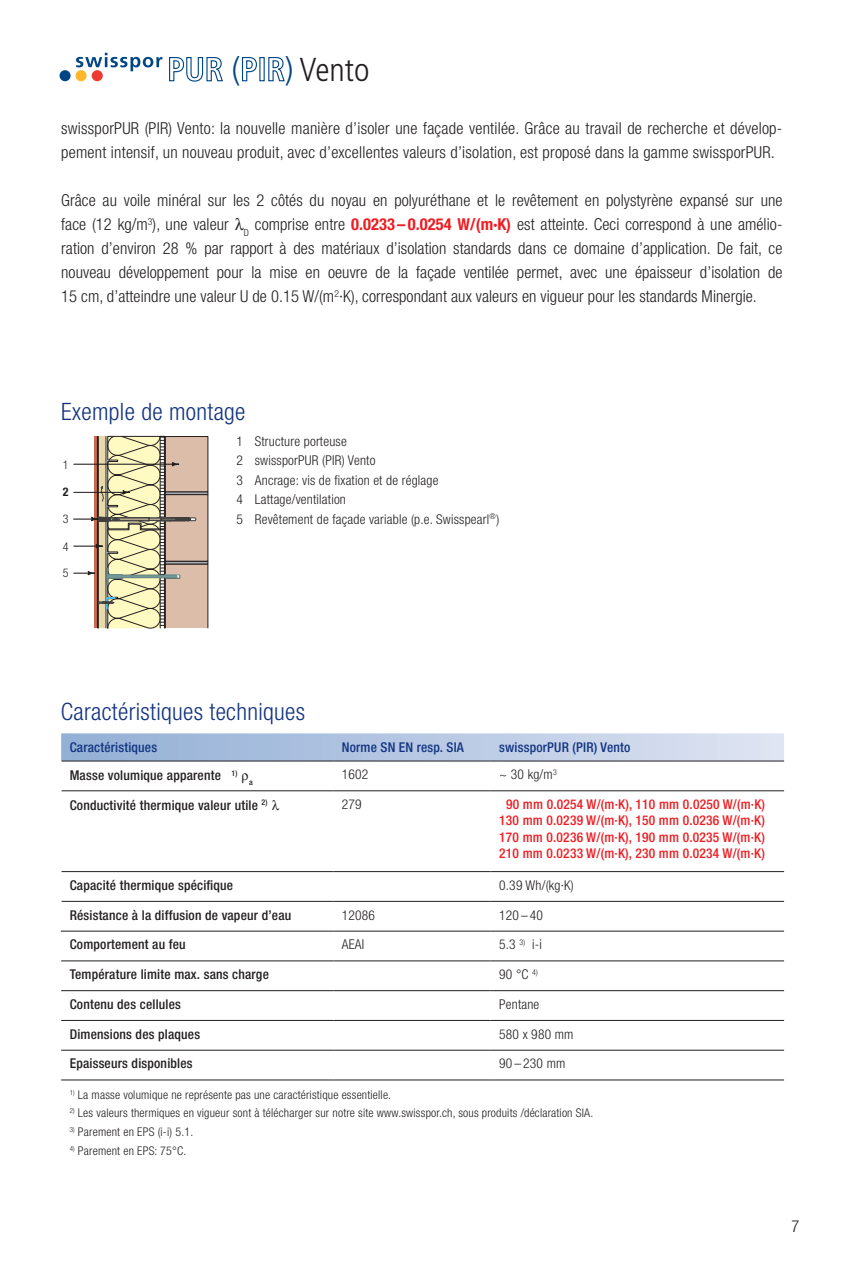
<style>
.page{position:relative;width:842px;height:1263px;background:#fff}
.page>*{position:absolute;margin:0;border:0;box-sizing:border-box;transform-origin:0 0}
.t1{font:300 condensed 33.15px "Frutiger LT Std";color:#231f20}
.t2{font:300 condensed 33.15px "Frutiger LT Std";color:#004684}
.t3{font:300 condensed 24px "Helvetica Neue LT Std";letter-spacing:.015em;color:#133481}
.t4{font:300 condensed 16.5px/24px "Helvetica Neue LT Std";letter-spacing:.015em;color:#231f20}
.t5{font:500 condensed 13.5px "Helvetica Neue LT Std";letter-spacing:.015em;color:#231f20}
.t6{font:300 condensed 13.5px/19.5px "Helvetica Neue LT Std";letter-spacing:.015em;color:#231f20;text-align:justify}
.t7{font:500 condensed 13.5px/16.5px "Helvetica Neue LT Std";letter-spacing:.015em;color:#ee1d23;text-align:center}
.t8{font:500 condensed 13.5px "Helvetica Neue LT Std";letter-spacing:.015em;color:#133481}
.t9{font:300 condensed 12px/26px "Helvetica Neue LT Std";letter-spacing:.015em;color:#231f20}
.t10{font:700 condensed 12px "Helvetica Neue LT Std";color:#231f20}
.t11{font:500 condensed 7.8px "Helvetica Neue LT Std";color:#231f20}
.s1{color:#004684}
.s2{font-weight:700;color:#ee1d23}
</style>
<div class="page">
<svg style="left:61px;top:733px;width:723px;height:28px;background:#b6c6e0"></svg>
<hr style="left:62px;top:761px;width:271px;height:1px;background:#231f20">
<hr style="left:333px;top:761px;width:158px;height:1px;background:#231f20">
<hr style="left:491px;top:761px;width:293px;height:1px;background:#231f20">
<hr style="left:62px;top:790px;width:271px;height:1px;background:#231f20">
<hr style="left:333px;top:790px;width:158px;height:1px;background:#231f20">
<hr style="left:491px;top:790px;width:293px;height:1px;background:#231f20">
<hr style="left:62px;top:871px;width:271px;height:1px;background:#231f20">
<hr style="left:333px;top:871px;width:158px;height:1px;background:#231f20">
<hr style="left:491px;top:871px;width:293px;height:1px;background:#231f20">
<hr style="left:61px;top:931px;width:272px;height:1px;background:#231f20">
<hr style="left:333px;top:931px;width:158px;height:1px;background:#231f20">
<hr style="left:491px;top:931px;width:293px;height:1px;background:#231f20">
<hr style="left:61px;top:961px;width:272px;height:1px;background:#231f20">
<hr style="left:333px;top:961px;width:158px;height:1px;background:#231f20">
<hr style="left:491px;top:961px;width:293px;height:1px;background:#231f20">
<hr style="left:61px;top:990px;width:272px;height:1px;background:#231f20">
<hr style="left:333px;top:990px;width:158px;height:1px;background:#231f20">
<hr style="left:491px;top:990px;width:293px;height:1px;background:#231f20">
<hr style="left:61px;top:1020px;width:272px;height:1px;background:#231f20">
<hr style="left:333px;top:1020px;width:158px;height:1px;background:#231f20">
<hr style="left:491px;top:1020px;width:293px;height:1px;background:#231f20">
<hr style="left:61px;top:1050px;width:272px;height:1px;background:#231f20">
<hr style="left:333px;top:1050px;width:158px;height:1px;background:#231f20">
<hr style="left:491px;top:1050px;width:293px;height:1px;background:#231f20">
<hr style="left:62px;top:901px;width:271px;height:1px;background:#231f20">
<hr style="left:333px;top:901px;width:158px;height:1px;background:#231f20">
<hr style="left:491px;top:901px;width:293px;height:1px;background:#231f20">
<hr style="left:61px;top:1080px;width:272px;height:1px;background:#231f20">
<hr style="left:333px;top:1080px;width:158px;height:1px;background:#231f20">
<hr style="left:491px;top:1080px;width:293px;height:1px;background:#231f20">
<svg style="left:169px;top:57px;width:54px;height:25px"></svg>
<svg style="left:241px;top:57px;width:16px;height:25px"></svg>
<svg style="left:268px;top:57px;width:17px;height:25px"></svg>
<svg style="left:76px;top:53px;width:86px;height:18px"></svg>
<div style="left:60px;top:70px;width:11px;height:11px;background:#004684;border-radius:50%"></div>
<div style="left:76px;top:70px;width:11px;height:11px;background:#fcb828;border-radius:50%"></div>
<div style="left:92px;top:70px;width:11px;height:11px;background:#ee3b32;border-radius:50%"></div>
<svg style="left:73px;top:436px;width:136px;height:192px"></svg>
<h1 class="t2" style="left:232px;top:50px;width:10px">(</h1>
<h1 class="t1" style="left:285px;top:50px;width:86px"><span class="s1">)</span> Vento</h1>
<p class="t4" style="left:61px;top:116px;width:723px">swissporPUR (PIR) Vento: la nouvelle manière d’isoler une façade ventilée. Grâce au travail de recherche et dévelop&shy;pement intensif, un nouveau produit, avec d’excellentes valeurs d’isolation, est proposé dans la gamme swissporPUR.</p>
<p class="t4" style="left:61px;top:188px;width:723px;text-align:justify">Grâce au voile minéral sur les 2 côtés du noyau en polyuréthane et le revêtement en polystyrène expansé sur une face (12 kg/m<sup>3</sup>), une valeur <sub>D</sub> comprise entre <span class="s2">0.0233 – 0.0254 W/(m·K)</span> est atteinte. Ceci correspond à une amélio&shy;ration d’environ 28 % par rapport à des matériaux d’isolation standards dans ce domaine d’application. De fait, ce nouveau développement pour la mise en oeuvre de la façade ventilée permet, avec une épaisseur d’isolation de 15 cm, d’atteindre une valeur U de 0.15 W/(m<sup>2</sup>·K), correspondant aux valeurs en vigueur pour les standards Minergie.</p>
<h2 class="t3" style="left:61px;top:397px;width:186px">Exemple de montage</h2>
<p class="t9" style="left:63px;top:451px;width:7px">1</p>
<p class="t10" style="left:63px;top:484px;width:7px">2</p>
<p class="t9" style="left:63px;top:506px;width:7px">3</p>
<p class="t9" style="left:63px;top:533px;width:7px">4<br>5</p>
<p class="t6" style="left:236px;top:431px;width:8px">1<br>2<br>3<br>4<br>5</p>
<p class="t6" style="left:255px;top:431px;width:246px;text-align:left">Structure porteuse<br>swissporPUR (PIR) Vento<br>Ancrage: vis de fixation et de réglage<br>Lattage/ventilation<br>Revêtement de façade variable (p.e. Swisspearl<sup>®</sup>)</p>
<h2 class="t3" style="left:61px;top:698px;width:246px">Caractéristiques techniques</h2>
<p class="t8" style="left:70px;top:739px;width:89px">Caractéristiques</p>
<p class="t8" style="left:342px;top:739px;width:123px">Norme SN EN resp. SIA</p>
<p class="t8" style="left:499px;top:739px;width:133px">swissporPUR (PIR) Vento</p>
<p class="t5" style="left:70px;top:767px;width:169px">Masse volumique apparente <sup>1)</sup></p>
<p class="t11" style="left:249px;top:777px;width:5px">a</p>
<p class="t6" style="left:342px;top:764px;width:28px">1602</p>
<p class="t6" style="left:499px;top:764px;width:59px">~ 30 kg/m<sup>3</sup></p>
<p class="t5" style="left:70px;top:797px;width:199px">Conductivité thermique valeur utile <sup>2)</sup></p>
<p class="t6" style="left:342px;top:794px;width:21px">279</p>
<p class="t7" style="left:499px;top:796px;width:267px">90 mm 0.0254 W/(m·K), 110 mm 0.0250 W/(m·K)<br>130 mm 0.0239 W/(m·K), 150 mm 0.0236 W/(m·K)<br>170 mm 0.0236 W/(m·K), 190 mm 0.0235 W/(m·K)<br>210 mm 0.0233 W/(m·K), 230 mm 0.0234 W/(m·K)</p>
<p class="t5" style="left:70px;top:877px;width:165px">Capacité thermique spécifique</p>
<p class="t6" style="left:499px;top:875px;width:76px">0.39 Wh/(kg·K)</p>
<p class="t5" style="left:70px;top:907px;width:223px">Résistance à la diffusion de vapeur d’eau</p>
<p class="t6" style="left:342px;top:905px;width:35px">12086</p>
<p class="t6" style="left:499px;top:905px;width:45px">120 – 40</p>
<p class="t5" style="left:70px;top:936px;width:118px">Comportement au feu</p>
<p class="t6" style="left:342px;top:935px;width:24px">AEAI</p>
<p class="t6" style="left:499px;top:935px;width:44px">5.3 <sup>3)</sup> i-i</p>
<p class="t5" style="left:70px;top:966px;width:201px">Température limite max. sans charge</p>
<p class="t6" style="left:499px;top:964px;width:40px">90 °C <sup>4)</sup></p>
<p class="t5" style="left:70px;top:996px;width:113px">Contenu des cellules</p>
<p class="t6" style="left:499px;top:994px;width:42px">Pentane</p>
<p class="t5" style="left:70px;top:1026px;width:132px">Dimensions des plaques</p>
<p class="t6" style="left:499px;top:1024px;width:76px">580 x 980 mm</p>
<p class="t5" style="left:70px;top:1055px;width:124px">Epaisseurs disponibles</p>
<p class="t6" style="left:499px;top:1054px;width:68px">90 – 230 mm</p>
<p class="t9" style="left:70px;top:1081px;width:323px"><sup>1)</sup> La masse volumique ne représente pas une caractéristique essentielle.</p>
<p class="t9" style="left:70px;top:1100px;width:525px"><sup>2)</sup> Les valeurs thermiques en vigueur sont à télécharger sur notre site www.swisspor.ch, sous produits /déclaration SIA.</p>
<p class="t9" style="left:70px;top:1119px;width:125px"><sup>3)</sup> Parement en EPS (i-i) 5.1.</p>
<p class="t9" style="left:70px;top:1137px;width:118px"><sup>4)</sup> Parement en EPS: 75°C.</p>
<p class="t4" style="left:791px;top:1214px;width:9px">7</p>
</div>
